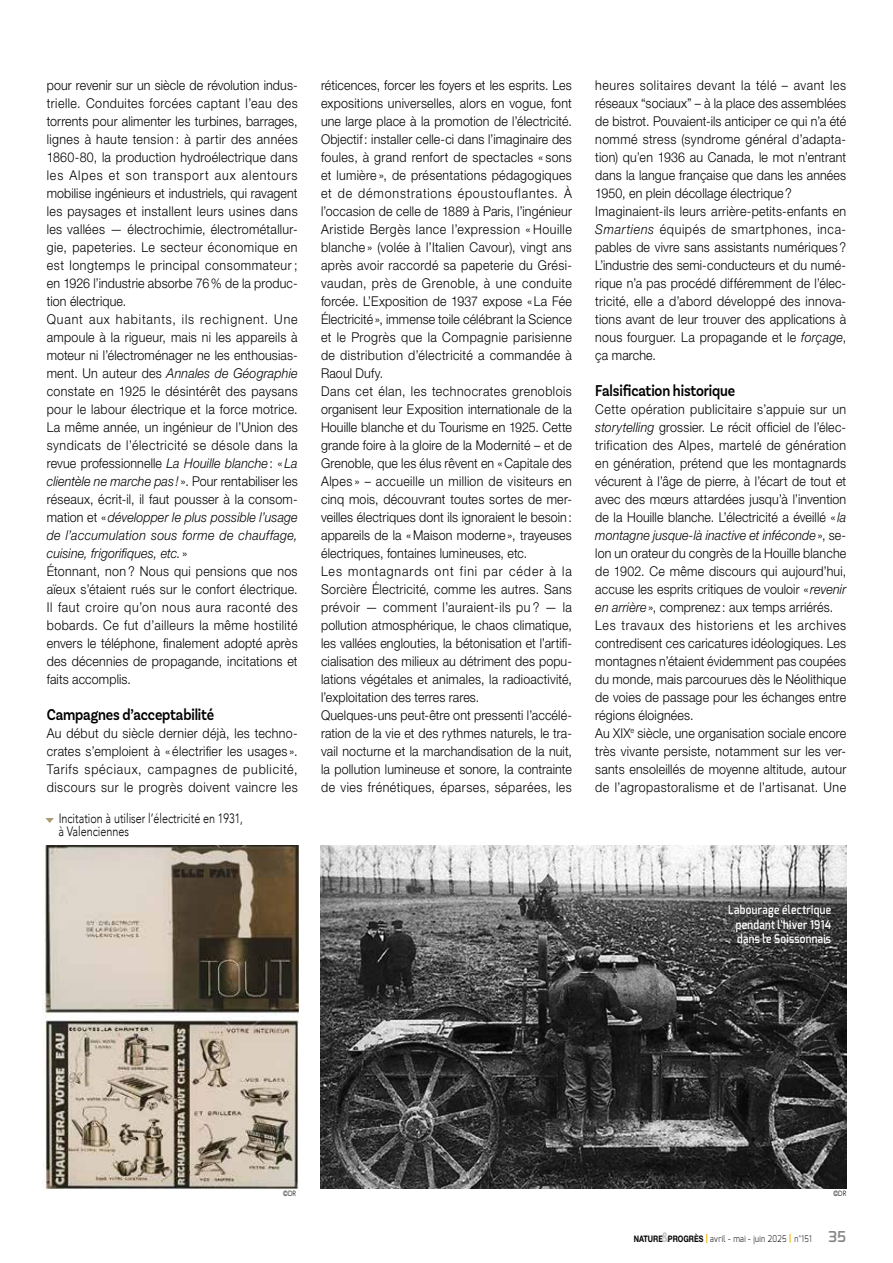
<style>
.page{position:relative;width:893px;height:1263px;background:#fff}
.page>*{position:absolute;margin:0;border:0;box-sizing:border-box;transform-origin:0 0}
.t1{font:600 16.5px "Basic Sans";letter-spacing:-.01em;color:#000;scale:.85 1}
.t2{font:300 13.5px/18px "Helvetica Neue LT Std";letter-spacing:.015em;color:#000;scale:.92 1}
.t3{font:300 13.5px/13.5px "Avenir";color:#000;scale:.8 1}
.t4{font:600 12px/14.2px "Exo";letter-spacing:.03em;color:#fff;text-align:justify;scale:.85 1}
.t5{font:300 9px "Exo";letter-spacing:.05em;color:#000;scale:.8 1}
.t6{font:300 7.5px "Avenir";color:#000;scale:.8 1}
.s1{font-style:italic}
.s2{font-family:"Helvetica Neue LT Std";font-weight:700}
.s3{font-family:"Helvetica Neue LT Std";font-weight:700;font-size:13.5px;color:#c5c6c6}
.s4{font-weight:700;font-size:10.5px;color:#f9b000}
.s5{font-weight:600;font-size:15px;color:#868786}
</style>
<div class="page">
<img style="left:42px;top:845px;width:256px;height:344px">
<img style="left:320px;top:845px;width:526px;height:343px">
<p class="t2" style="left:47px;top:76px;width:274px">pour revenir sur un siècle de révolution indus&shy;trielle. Conduites forcées captant l’eau des torrents pour alimenter les turbines, barrages, lignes à haute tension : à partir des années 1860-80, la production hydroélectrique dans les Alpes et son transport aux alentours mobilise ingénieurs et industriels, qui ravagent les paysages et installent leurs usines dans les vallées — électrochimie, électrométallur&shy;gie, papeteries. Le secteur économique en est longtemps le principal consommateur ; en 1926 l’industrie absorbe 76% de la produc&shy;tion électrique.<br>Quant aux habitants, ils rechignent. Une ampoule à la rigueur, mais ni les appareils à moteur ni l’électroménager ne les enthousias&shy;ment. Un auteur des <span class="s1">Annales de Géographie </span>constate en 1925 le désintérêt des paysans pour le labour électrique et la force motrice.<br>La même année, un ingénieur de l’Union des syndicats de l’électricité se désole dans la revue professionnelle <span class="s1">La Houille blanche</span>: «<span class="s1">La clientèle ne marche pas !</span> ». Pour rentabiliser les réseaux, écrit-il, il faut pousser à la consom&shy;mation et «<span class="s1">développer le plus possible l’usage de l’accumulation sous forme de chauffage, cuisine, frigorifiques, etc.</span> »<br>Étonnant, non ? Nous qui pensions que nos aïeux s’étaient rués sur le confort électrique.<br>Il faut croire qu’on nous aura raconté des bobards. Ce fut d’ailleurs la même hostilité envers le téléphone, finalement adopté après des décennies de propagande, incitations et faits accomplis.</p>
<p class="t1" style="left:47px;top:704px;width:199px">Campagnes d’acceptabilité</p>
<p class="t2" style="left:47px;top:724px;width:274px;text-align:justify">Au début du siècle dernier déjà, les techno&shy;crates s’emploient à « électrifier les usages ».<br>Tarifs spéciaux, campagnes de publicité, discours sur le progrès doivent vaincre les</p>
<p class="t3" style="left:58px;top:811px;width:232px">Incitation à utiliser l’électricité en 1931, à Valenciennes</p>
<p class="t2" style="left:321px;top:76px;width:274px">réticences, forcer les foyers et les esprits. Les expositions universelles, alors en vogue, font une large place à la promotion de l’électricité.<br>Objectif: installer celle-ci dans l’imaginaire des foules, à grand renfort de spectacles « sons et lumière », de présentations pédagogiques et de démonstrations époustouflantes. À l’occasion de celle de 1889 à Paris, l’ingénieur Aristide Bergès lance l’expression « Houille blanche » (volée à l’Italien Cavour), vingt ans après avoir raccordé sa papeterie du Grési&shy;vaudan, près de Grenoble, à une conduite forcée. L’Exposition de 1937 expose «La Fée Électricité», immense toile célébrant la Science et le Progrès que la Compagnie parisienne de distribution d’électricité a commandée à Raoul Dufy.<br>Dans cet élan, les technocrates grenoblois organisent leur Exposition internationale de la Houille blanche et du Tourisme en 1925. Cette grande foire à la gloire de la Modernité – et de Grenoble, que les élus rêvent en «Capitale des Alpes » – accueille un million de visiteurs en cinq mois, découvrant toutes sortes de mer&shy;veilles électriques dont ils ignoraient le besoin: appareils de la «Maison moderne», trayeuses électriques, fontaines lumineuses, etc.<br>Les montagnards ont fini par céder à la Sorcière Électricité, comme les autres. Sans prévoir — comment l’auraient-ils pu ? — la pollution atmosphérique, le chaos climatique, les vallées englouties, la bétonisation et l’artifi&shy;cialisation des milieux au détriment des popu&shy;lations végétales et animales, la radioactivité, l’exploitation des terres rares.<br>Quelques-uns peut-être ont pressenti l’accélé&shy;ration de la vie et des rythmes naturels, le tra&shy;vail nocturne et la marchandisation de la nuit, la pollution lumineuse et sonore, la contrainte de vies frénétiques, éparses, séparées, les</p>
<p class="t2" style="left:595px;top:76px;width:274px">heures solitaires devant la télé – avant les réseaux “sociaux” – à la place des assemblées de bistrot. Pouvaient-ils anticiper ce qui n’a été nommé stress (syndrome général d’adapta&shy;tion) qu’en 1936 au Canada, le mot n’entrant dans la langue française que dans les années 1950, en plein décollage électrique?<br>Imaginaient-ils leurs arrière-petits-enfants en <span class="s1">Smartiens</span> équipés de smartphones, inca&shy;pables de vivre sans assistants numériques?<br>L’industrie des semi-conducteurs et du numé&shy;rique n’a pas procédé différemment de l’élec&shy;tricité, elle a d’abord développé des innova&shy;tions avant de leur trouver des applications à nous fourguer. La propagande et le <span class="s1">forçage</span>, ça marche.</p>
<p class="t1" style="left:595px;top:380px;width:166px">Falsification historique</p>
<p class="t2" style="left:595px;top:400px;width:274px">Cette opération publicitaire s’appuie sur un <span class="s1">storytelling</span> grossier. Le récit officiel de l’élec&shy;trification des Alpes, martelé de génération en génération, prétend que les montagnards vécurent à l’âge de pierre, à l’écart de tout et avec des mœurs attardées jusqu’à l’invention de la Houille blanche. L’électricité a éveillé « <span class="s1">la montagne jusque-là inactive et inféconde</span>», se&shy;lon un orateur du congrès de la Houille blanche de 1902. Ce même discours qui aujourd’hui, accuse les esprits critiques de vouloir « <span class="s1">revenir en arrière</span>», comprenez : aux temps arriérés.<br>Les travaux des historiens et les archives contredisent ces caricatures idéologiques. Les montagnes n’étaient évidemment pas coupées du monde, mais parcourues dès le Néolithique de voies de passage pour les échanges entre régions éloignées.<br>Au XIX<sup>e</sup> siècle, une organisation sociale encore très vivante persiste, notamment sur les ver&shy;sants ensoleillés de moyenne altitude, autour de l’agropastoralisme et de l’artisanat. Une</p>
<p class="t4" style="left:736px;top:903px;width:114px;text-indent:-8px">Labourage électrique pendant l’hiver 1914 dans le Soissonnais</p>
<p class="t6" style="left:283px;top:1188px;width:17px">©DR</p>
<p class="t6" style="left:833px;top:1188px;width:17px">©DR</p>
<p class="t5" style="left:634px;top:1233px;width:267px"><span class="s2">NATURE</span><span class="s3">&amp;</span><span class="s2">PROGRÈS</span> <span class="s4">|</span> avril - mai - juin 2025 <span class="s4">|</span> n°151 <span class="s5">35</span></p>
</div>
